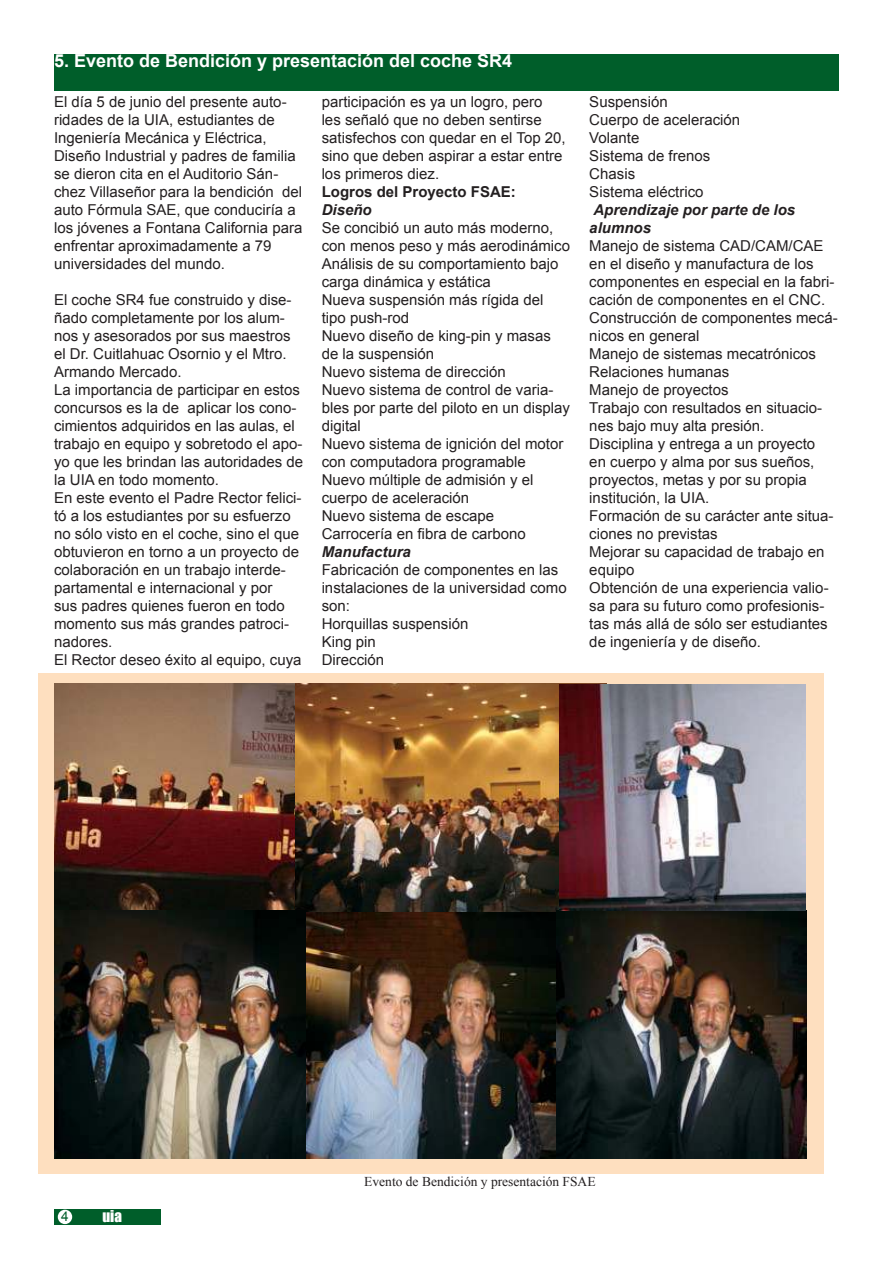
<style>
.page{position:relative;width:893px;height:1263px;background:#fff}
.page>*{position:absolute;margin:0;border:0;box-sizing:border-box;transform-origin:0 0}
.t1{font:700 18px "Arial";color:#fff}
.t2{font:15px/18px "Arial";color:#231f20}
.t3{font:italic 700 15px/18px "Arial";color:#231f20}
.t4{font:700 15px "Arial";color:#231f20}
.t5{font:15px "Impact";color:#fff}
.t6{font:13.5px "Times New Roman";color:#231f20}
.t7{font:13.5px "Arial";color:#005e2a}
</style>
<div class="page">
<div style="left:54px;top:54px;width:785px;height:36px;background:#005e2a"></div>
<div style="left:54px;top:1209px;width:106px;height:16px;background:#005e2a"></div>
<div style="left:58px;top:1210px;width:14px;height:14px;background:#fff;border-radius:50%"></div>
<div style="left:38px;top:673px;width:786px;height:501px;background:#fedfbf"></div>
<img style="left:54px;top:683px;width:242px;height:227px">
<img style="left:296px;top:683px;width:310px;height:229px">
<img style="left:54px;top:910px;width:252px;height:248px">
<img style="left:306px;top:912px;width:250px;height:247px">
<img style="left:556px;top:910px;width:251px;height:249px">
<img style="left:560px;top:684px;width:246px;height:226px">
<p class="t1" style="left:54px;top:54px;width:460px">5. Evento de Bendición y presentación del coche SR4</p>
<p class="t2" style="left:54px;top:94px;width:250px">El día 5 de junio del presente auto&shy;ridades de la UIA, estudiantes de Ingeniería Mecánica y Eléctrica, Diseño Industrial y padres de familia se dieron cita en el Auditorio Sán&shy;chez Villaseñor para la bendición del auto Fórmula SAE, que conduciría a los jóvenes a Fontana California para enfrentar aproximadamente a 79 universidades del mundo.</p>
<p class="t2" style="left:54px;top:292px;width:251px">El coche SR4 fue construido y dise&shy;ñado completamente por los alum&shy;nos y asesorados por sus maestros el Dr. Cuitlahuac Osornio y el Mtro.<br>Armando Mercado.<br>La importancia de participar en estos concursos es la de aplicar los cono&shy;cimientos adquiridos en las aulas, el trabajo en equipo y sobretodo el apo&shy;yo que les brindan las autoridades de la UIA en todo momento.<br>En este evento el Padre Rector felici&shy;tó a los estudiantes por su esfuerzo no sólo visto en el coche, sino el que obtuvieron en torno a un proyecto de colaboración en un trabajo interde&shy;partamental e internacional y por<br>sus padres quienes fueron en todo momento sus más grandes patroci&shy;nadores.<br>El Rector deseo éxito al equipo, cuya</p>
<p class="t2" style="left:322px;top:94px;width:246px">participación es ya un logro, pero<br>les señaló que no deben sentirse satisfechos con quedar en el Top 20, sino que deben aspirar a estar entre los primeros diez.</p>
<p class="t4" style="left:322px;top:186px;width:196px">Logros del Proyecto FSAE:</p>
<p class="t3" style="left:322px;top:202px;width:52px">Diseño</p>
<p class="t2" style="left:322px;top:220px;width:250px">Se concibió un auto más moderno, con menos peso y más aerodinámico<br>Análisis de su comportamiento bajo carga dinámica y estática<br>Nueva suspensión más rígida del tipo push-rod<br>Nuevo diseño de king-pin y masas de la suspensión<br>Nuevo sistema de dirección<br>Nuevo sistema de control de varia&shy;bles por parte del piloto en un display digital<br>Nuevo sistema de ignición del motor con computadora programable<br>Nuevo múltiple de admisión y el cuerpo de aceleración<br>Nuevo sistema de escape<br>Carrocería en fibra de carbono</p>
<p class="t3" style="left:322px;top:544px;width:91px">Manufactura</p>
<p class="t2" style="left:322px;top:562px;width:247px">Fabricación de componentes en las instalaciones de la universidad como son:<br>Horquillas suspensión<br>King pin<br>Dirección</p>
<p class="t2" style="left:589px;top:94px;width:152px">Suspensión<br>Cuerpo de aceleración<br>Volante<br>Sistema de frenos<br>Chasis<br>Sistema eléctrico</p>
<p class="t3" style="left:589px;top:202px;width:207px">Aprendizaje por parte de los alumnos</p>
<p class="t2" style="left:589px;top:238px;width:250px">Manejo de sistema CAD/CAM/CAE en el diseño y manufactura de los componentes en especial en la fabri&shy;cación de componentes en el CNC.<br>Construcción de componentes mecá&shy;nicos en general<br>Manejo de sistemas mecatrónicos<br>Relaciones humanas<br>Manejo de proyectos<br>Trabajo con resultados en situacio&shy;nes bajo muy alta presión.<br>Disciplina y entrega a un proyecto<br>en cuerpo y alma por sus sueños, proyectos, metas y por su propia institución, la UIA.<br>Formación de su carácter ante situa&shy;ciones no previstas<br>Mejorar su capacidad de trabajo en equipo<br>Obtención de una experiencia valio&shy;sa para su futuro como profesionis&shy;tas más allá de sólo ser estudiantes de ingeniería y de diseño.</p>
<p class="t7" style="left:61px;top:1211px;width:9px">4</p>
<p class="t5" style="left:102px;top:1208px;width:21px">uia</p>
<p class="t6" style="left:364px;top:1176px;width:233px">Evento de Bendición y presentación FSAE</p>
</div>
